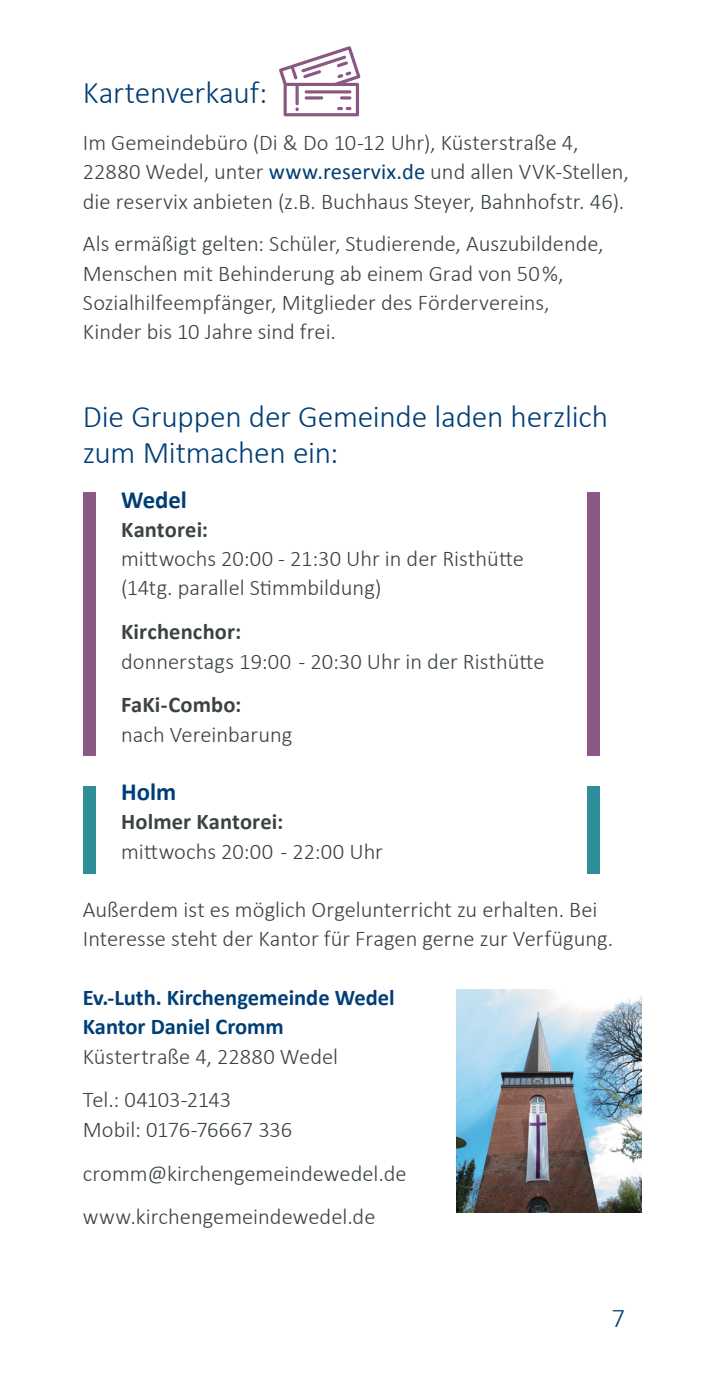
<style>
.page{position:relative;width:708px;height:1378px;background:#fff}
.page>*{position:absolute;margin:0;border:0;box-sizing:border-box;transform-origin:0 0}
.t1{font:300 31.5px/36px "Calibri";letter-spacing:-.01em;color:#003e77}
.t2{font:300 27px "Calibri";color:#003e77}
.t3{font:700 24.75px "Calibri";color:#003e77}
.t4{font:300 22.5px/29.2px "Calibri";color:#3a4243}
.t5{font:700 22.5px "Calibri";letter-spacing:.005em;color:#3a4243}
.t6{font:700 22.5px/29.2px "Calibri";color:#003e77}
.s1{font-weight:400;color:#003e77}
</style>
<div class="page">
<div style="left:83px;top:492px;width:13px;height:264px;background:#8b5783"></div>
<div style="left:587px;top:492px;width:13px;height:264px;background:#8b5783"></div>
<div style="left:83px;top:785px;width:13px;height:88px;background:#2e8f9b"></div>
<div style="left:587px;top:785px;width:13px;height:88px;background:#2e8f9b"></div>
<img style="left:456px;top:990px;width:186px;height:222px">
<svg style="left:279px;top:46px;width:82px;height:70px"></svg>
<svg style="left:305px;top:96px;width:18px;height:4px"></svg>
<h1 class="t1" style="left:83px;top:74px;width:186px">Kartenverkauf:</h1>
<p class="t4" style="left:83px;top:128px;width:547px">Im Gemeindebüro (Di &amp; Do 10-12 Uhr), Küsterstraße 4,<br>22880 Wedel, unter <span class="s1">www.reservix.de</span> und allen VVK-Stellen, die reservix anbieten (z.B. Buchhaus Steyer, Bahnhofstr. 46).</p>
<p class="t4" style="left:83px;top:229px;width:522px">Als ermäßigt gelten: Schüler, Studierende, Auszubildende, Menschen mit Behinderung ab einem Grad von 50%, Sozialhilfeempfänger, Mitglieder des Fördervereins, Kinder bis 10 Jahre sind frei.</p>
<h1 class="t1" style="left:83px;top:398px;width:527px">Die Gruppen der Gemeinde laden herzlich zum Mitmachen ein:</h1>
<p class="t3" style="left:121px;top:482px;width:67px">Wedel</p>
<p class="t5" style="left:121px;top:513px;width:88px">Kantorei:</p>
<p class="t4" style="left:121px;top:544px;width:404px">mittwochs 20:00 - 21:30 Uhr in der Risthütte (14tg. parallel Stimmbildung)</p>
<p class="t5" style="left:121px;top:616px;width:122px">Kirchenchor:</p>
<p class="t4" style="left:121px;top:646px;width:425px">donnerstags 19:00 - 20:30 Uhr in der Risthütte</p>
<p class="t5" style="left:121px;top:689px;width:122px">FaKi-Combo:</p>
<p class="t4" style="left:121px;top:719px;width:173px">nach Vereinbarung</p>
<p class="t3" style="left:121px;top:774px;width:57px">Holm</p>
<p class="t5" style="left:121px;top:806px;width:164px">Holmer Kantorei:</p>
<p class="t4" style="left:121px;top:836px;width:263px">mittwochs 20:00 - 22:00 Uhr</p>
<p class="t4" style="left:83px;top:895px;width:532px">Außerdem ist es möglich Orgelunterricht zu erhalten. Bei<br>Interesse steht der Kantor für Fragen gerne zur Verfügung.</p>
<p class="t6" style="left:83px;top:982px;width:313px">Ev.-Luth. Kirchengemeinde Wedel<br>Kantor Daniel Cromm</p>
<p class="t4" style="left:83px;top:1034px;width:257px;line-height:43.9px">Küstertraße 4, 22880 Wedel<br>Tel.: 04103-2143</p>
<p class="t4" style="left:83px;top:1107px;width:325px;line-height:43.9px">Mobil: 0176-76667 336 cromm@kirchengemeindewedel.de www.kirchengemeindewedel.de</p>
<p class="t2" style="left:611px;top:1301px;width:15px">7</p>
</div>
